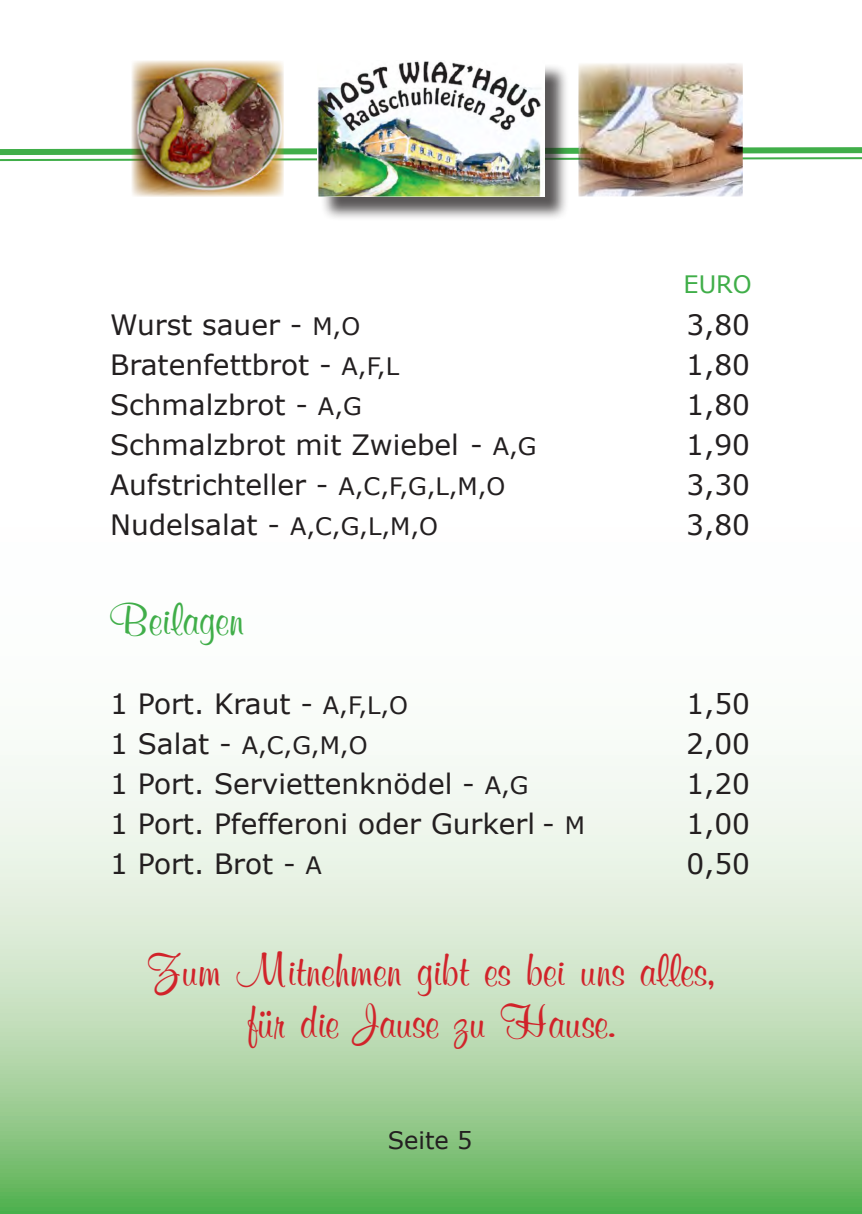
<style>
.page{position:relative;width:862px;height:1214px;background:#fff}
.page>*{position:absolute;margin:0;border:0;box-sizing:border-box;transform-origin:0 0}
.t1{font:48px "Murmur Normal";color:#d1232a}
.t2{font:48px "Murmur Normal";color:#40ae49}
.t3{font:28px "MS Reference Sans Serif";color:#231f20}
.t4{font:24px "MS Reference Sans Serif";color:#231f20}
.t5{font:24px "MS Reference Sans Serif";color:#40ae49}
.s1{font-size:24px}
.s2{font-size:28px}
</style>
<div class="page">
<svg style="left:0;top:759px;width:862px;height:454px;background:#c0deba"></svg>
<svg style="left:0;top:144px;width:862px;height:18px"></svg>
<div style="left:320px;top:63px;width:249px;height:158px;background:#231f20;opacity:.75"></div>
<img style="left:317px;top:60px;width:227px;height:136px">
<img style="left:578px;top:63px;width:164px;height:133px">
<img style="left:132px;top:60px;width:152px;height:137px">
<p class="t5" style="left:683px;top:269px;width:70px">EURO</p>
<p class="t3" style="left:110px;top:307px;width:252px">Wurst sauer - <span class="s1">M,O</span></p>
<p class="t3" style="left:686px;top:307px;width:65px">3,80</p>
<p class="t3" style="left:110px;top:347px;width:290px">Bratenfettbrot - <span class="s1">A,F,L</span></p>
<p class="t3" style="left:686px;top:347px;width:65px">1,80</p>
<p class="t3" style="left:110px;top:387px;width:253px">Schmalzbrot - <span class="s1">A,G</span></p>
<p class="t3" style="left:686px;top:387px;width:65px">1,80</p>
<p class="t3" style="left:110px;top:427px;width:428px">Schmalzbrot mit Zwiebel - <span class="s1">A,G</span></p>
<p class="t3" style="left:686px;top:427px;width:65px">1,90</p>
<p class="t3" style="left:110px;top:467px;width:397px">Aufstrichteller - <span class="s1">A,C,F,G,L,M,O</span></p>
<p class="t3" style="left:686px;top:467px;width:65px">3,30</p>
<p class="t3" style="left:110px;top:507px;width:329px">Nudelsalat - <span class="s1">A,C,G,L,M,O</span></p>
<p class="t3" style="left:686px;top:507px;width:65px">3,80</p>
<p class="t2" style="left:110px;top:591px;width:135px">Beilagen</p>
<p class="t3" style="left:110px;top:685px;width:299px">1 Port. Kraut - <span class="s1">A,F,L,O</span></p>
<p class="t3" style="left:686px;top:685px;width:65px">1,50</p>
<p class="t4" style="left:110px;top:729px;width:259px"><span class="s2">1 Salat -</span> A,C,G,M,O</p>
<p class="t3" style="left:686px;top:725px;width:65px">2,00</p>
<p class="t3" style="left:110px;top:765px;width:420px">1 Port. Serviettenknödel - <span class="s1">A,G</span></p>
<p class="t3" style="left:686px;top:765px;width:65px">1,20</p>
<p class="t3" style="left:110px;top:805px;width:476px">1 Port. Pfefferoni oder Gurkerl - <span class="s1">M</span></p>
<p class="t3" style="left:686px;top:805px;width:65px">1,00</p>
<p class="t3" style="left:110px;top:845px;width:213px">1 Port. Brot - <span class="s1">A</span></p>
<p class="t3" style="left:686px;top:845px;width:65px">0,50</p>
<p class="t1" style="left:148px;top:941px;width:568px">Zum Mitnehmen gibt es bei uns alles,</p>
<p class="t1" style="left:247px;top:993px;width:369px">für die Jause zu Hause.</p>
<p class="t4" style="left:388px;top:1124px;width:86px">Seite 5</p>
</div>
